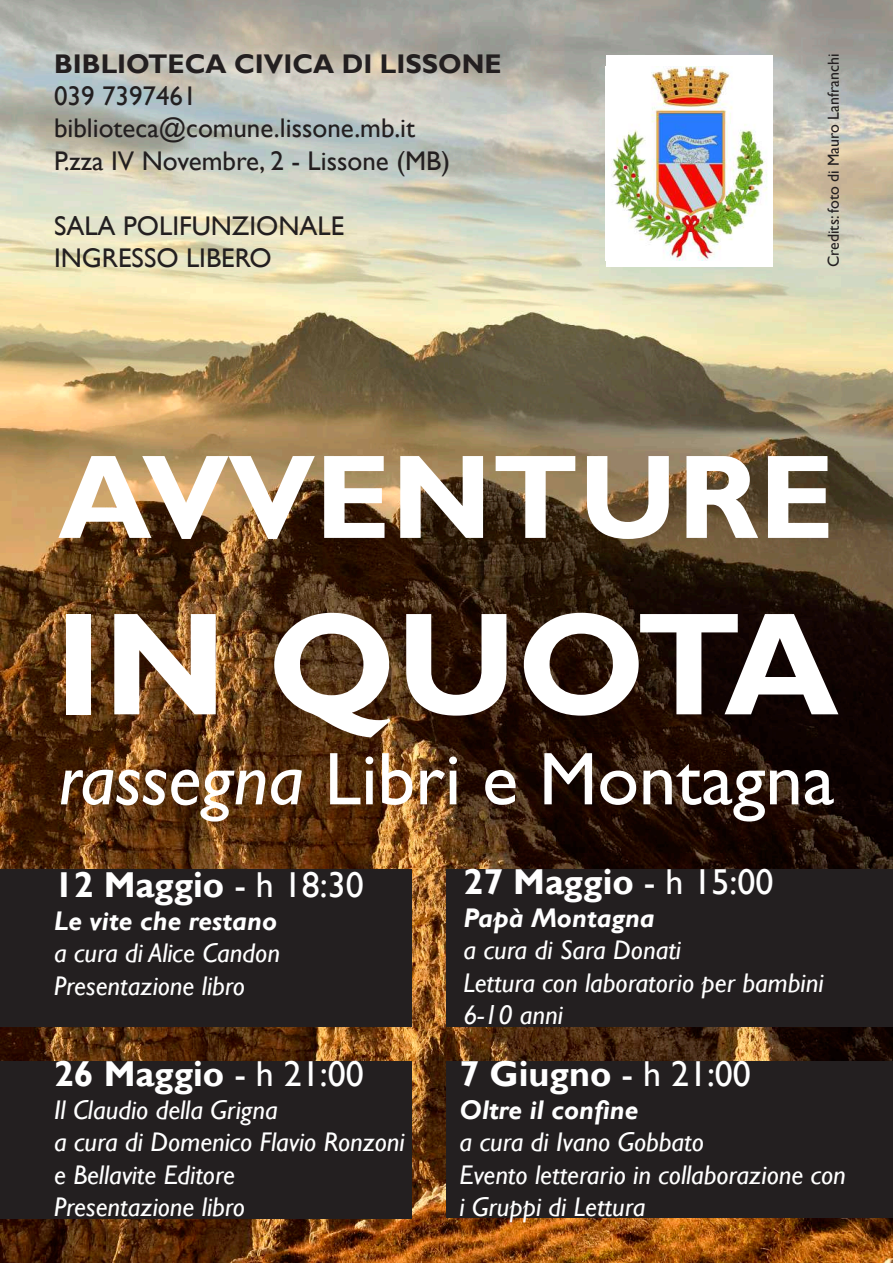
<style>
.page{position:relative;width:893px;height:1263px;background:#fff}
.page>*{position:absolute;margin:0;border:0;box-sizing:border-box;transform-origin:0 0}
.t1{font:700 147px "Gill Sans";color:#fff}
.t2{font:700 120px "Gill Sans";color:#fff}
.t3{font:75px "Gill Sans";color:#fff}
.t4{font:700 36px "Gill Sans";color:#fff}
.t5{font:italic 27px/32.4px "Gill Sans";color:#fff}
.t6{font:27px/32.4px "Gill Sans";color:#231f20}
.t7{font:italic 700 27px "Gill Sans";color:#fff}
.t8{font:700 27px "Gill Sans";color:#231f20}
.t9{font:15.9px "Gill Sans";color:#231f20}
.s1{font-style:italic}
.s2{font-weight:400}
</style>
<div class="page">
<img style="left:0;top:0;width:893px;height:1263px">
<div style="left:0;top:869px;width:411px;height:158px;background:#231f20"></div>
<div style="left:446px;top:869px;width:447px;height:158px;background:#231f20"></div>
<div style="left:446px;top:1061px;width:447px;height:157px;background:#231f20"></div>
<div style="left:0;top:1061px;width:411px;height:158px;background:#231f20"></div>
<div style="left:606px;top:56px;width:166px;height:211px;background:#fff"></div>
<img style="left:612px;top:67px;width:155px;height:194px">
<p class="t8" style="left:54px;top:47px;width:449px">BIBLIOTECA CIVICA DI LISSONE</p>
<p class="t6" style="left:54px;top:80px;width:398px">039 7397461 biblioteca@comune.lissone.mb.it<br>P.zza IV Novembre, 2 - Lissone (MB)</p>
<p class="t6" style="left:54px;top:210px;width:292px">SALA POLIFUNZIONALE<br>INGRESSO LIBERO</p>
<p class="t9" style="left:824px;top:267px;width:215px;rotate:-90deg">Credits: foto di Mauro Lanfranchi</p>
<h2 class="t2" style="left:58px;top:425px;width:778px">AVVENTURE</h2>
<h1 class="t1" style="left:54px;top:576px;width:786px">IN QUOTA</h1>
<h3 class="t3" style="left:58px;top:735px;width:778px"><span class="s1">rassegna</span> Libri e Montagna</h3>
<h3 class="t4" style="left:54px;top:864px;width:311px">12 Maggio <span class="s2">- h 18:30</span></h3>
<p class="t7" style="left:54px;top:905px;width:225px">Le vite che restano</p>
<p class="t5" style="left:54px;top:937px;width:227px">a cura di Alice Candon<br>Presentazione libro</p>
<h3 class="t4" style="left:54px;top:1052px;width:311px">26 Maggio <span class="s2">- h 21:00</span></h3>
<p class="t5" style="left:54px;top:1094px;width:352px">Il Claudio della Grigna<br>a cura di Domenico Flavio Ronzoni e Bellavite Editore<br>Presentazione libro</p>
<h3 class="t4" style="left:463px;top:860px;width:311px">27 Maggio <span class="s2">- h 15:00</span></h3>
<p class="t7" style="left:463px;top:902px;width:193px">Papà Montagna</p>
<p class="t5" style="left:463px;top:934px;width:361px">a cura di Sara Donati<br>Lettura con laboratorio per bambini<br>6-10 anni</p>
<h3 class="t4" style="left:460px;top:1052px;width:293px">7 Giugno <span class="s2">- h 21:00</span></h3>
<p class="t7" style="left:460px;top:1094px;width:180px">Oltre il confine</p>
<p class="t5" style="left:460px;top:1126px;width:388px">a cura di Ivano Gobbato<br>Evento letterario in collaborazione con i Gruppi di Lettura</p>
</div>
